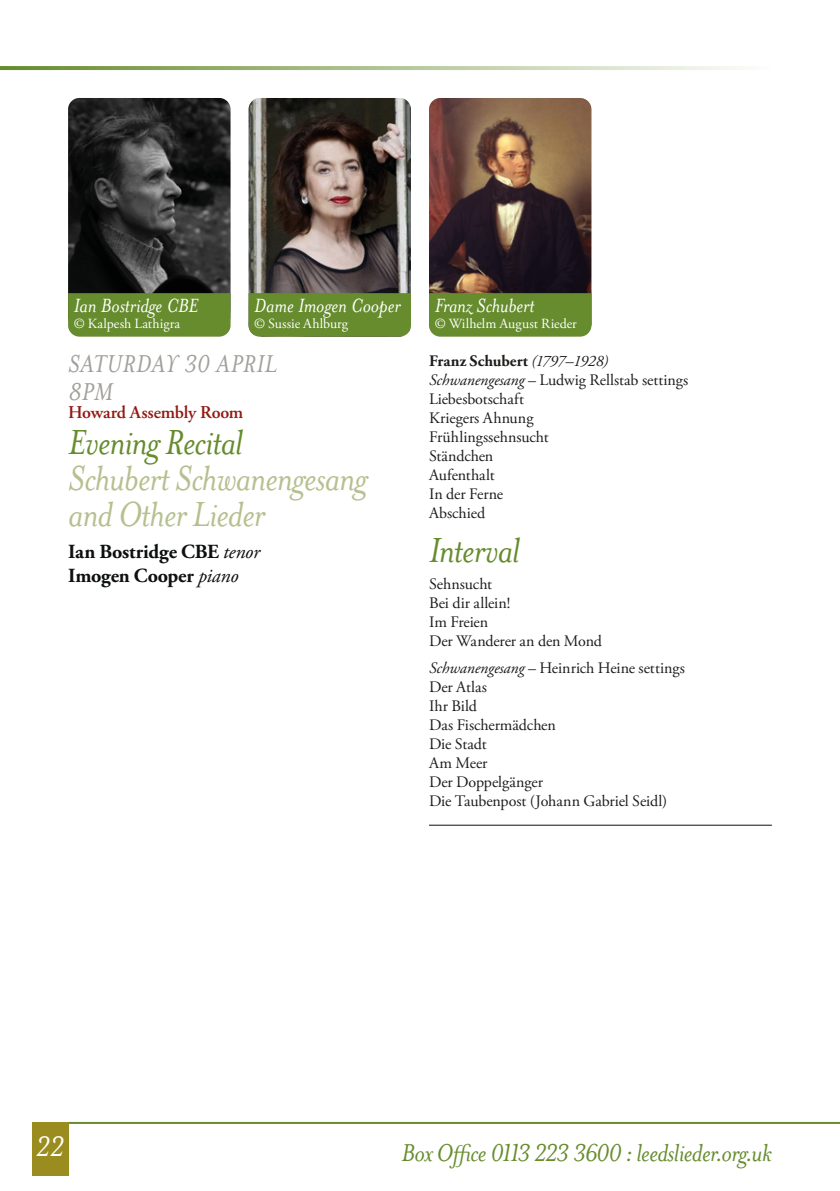
<style>
.page{position:relative;width:840px;height:1191px;background:#fff}
.page>*{position:absolute;margin:0;border:0;box-sizing:border-box;transform-origin:0 0}
._2022_TITLE{font:italic 40px/36px "Mrs Eaves OT";letter-spacing:-.025em;color:#b6c08f}
._2022_TITLE-2{font:italic 40px "Mrs Eaves OT";letter-spacing:-.025em;color:#668c2d}
.t1{font:italic 32.4px "Mrs Eaves OT";color:#fff}
.t2{font:italic 28px "Mrs Eaves OT";letter-spacing:-.025em;color:#668c2d}
._2022_DATE{font:italic 28px "Mrs Eaves OT";letter-spacing:.005em;color:#a2a09c}
._2022_NAME_TAB_TOP{font:italic 22px "Mrs Eaves OT";letter-spacing:-.01em;color:#fff}
._2022_BODY{font:700 20px "Adobe Garamond Pro";letter-spacing:-.01em;color:#0d0f10}
._2022_VENUE{font:600 18px "Adobe Garamond Pro";letter-spacing:-.01em;color:#931913}
._2022_BODY-2{font:16px "Adobe Garamond Pro";letter-spacing:-.005em;color:#1d1d1b}
._2022_BODY-3{font:700 16px "Adobe Garamond Pro";color:#1d1d1b}
._2022_NAME_TAB_BTM{font:14px "Adobe Garamond Pro";color:#fff}
.s1{font-weight:400;font-style:italic}
.s2{font-style:italic}
</style>
<div class="page">
<hr style="left:68px;top:1122px;width:771px;height:2px;background:#668c2d">
<svg style="left:0;top:66px;width:739px;height:4px;background:#afc291"></svg>
<div style="left:32px;top:1122px;width:36px;height:53px;background:#9a8c1e"></div>
<hr style="left:429px;top:825px;width:342px;height:1px;background:#13100d">
<img style="left:248px;top:98px;width:163px;height:195px">
<div style="left:248px;top:293px;width:163px;height:43px;background:#668c2d"></div>
<img style="left:68px;top:98px;width:162px;height:195px">
<div style="left:68px;top:293px;width:162px;height:43px;background:#668c2d"></div>
<img style="left:429px;top:98px;width:162px;height:195px">
<div style="left:429px;top:293px;width:162px;height:43px;background:#668c2d"></div>
<p class="_2022_NAME_TAB_TOP" style="left:74px;top:294px;width:126px">Ian Bostridge CBE</p>
<p class="_2022_NAME_TAB_BTM" style="left:74px;top:315px;width:108px">© Kalpesh Lathigra</p>
<p class="_2022_NAME_TAB_TOP" style="left:254px;top:294px;width:148px">Dame Imogen Cooper</p>
<p class="_2022_NAME_TAB_BTM" style="left:254px;top:315px;width:95px">© Sussie Ahlburg</p>
<p class="_2022_NAME_TAB_TOP" style="left:434px;top:294px;width:101px">Franz Schubert</p>
<p class="_2022_NAME_TAB_BTM" style="left:434px;top:315px;width:143px">© Wilhelm August Rieder</p>
<p class="_2022_DATE" style="left:68px;top:348px;width:210px">SATURDAY 30 APRIL</p>
<p class="_2022_DATE" style="left:68px;top:376px;width:47px">8PM</p>
<p class="_2022_VENUE" style="left:68px;top:402px;width:176px">Howard Assembly Room</p>
<p class="_2022_TITLE-2" style="left:68px;top:420px;width:176px">Evening Recital</p>
<p class="_2022_TITLE" style="left:68px;top:461px;width:300px">Schubert Schwanengesang and Other Lieder</p>
<p class="_2022_BODY" style="left:68px;top:540px;width:193px">Ian Bostridge CBE <span class="s1">tenor</span></p>
<p class="_2022_BODY" style="left:68px;top:564px;width:172px">Imogen Cooper <span class="s1">piano</span></p>
<p class="_2022_BODY-3" style="left:429px;top:352px;width:181px">Franz Schubert <span class="s1">(1797–1928)</span></p>
<p class="_2022_BODY-2" style="left:429px;top:370px;width:261px"><span class="s2">Schwanengesang</span> – Ludwig Rellstab settings</p>
<p class="_2022_BODY-2" style="left:429px;top:389px;width:97px">Liebesbotschaft</p>
<p class="_2022_BODY-2" style="left:429px;top:408px;width:106px">Kriegers Ahnung</p>
<p class="_2022_BODY-2" style="left:429px;top:427px;width:121px">Frühlingssehnsucht</p>
<p class="_2022_BODY-2" style="left:429px;top:446px;width:66px">Ständchen</p>
<p class="_2022_BODY-2" style="left:429px;top:465px;width:67px">Aufenthalt</p>
<p class="_2022_BODY-2" style="left:429px;top:484px;width:76px">In der Ferne</p>
<p class="_2022_BODY-2" style="left:429px;top:503px;width:58px">Abschied</p>
<p class="_2022_TITLE-2" style="left:429px;top:528px;width:93px">Interval</p>
<p class="_2022_BODY-2" style="left:429px;top:574px;width:65px">Sehnsucht</p>
<p class="_2022_BODY-2" style="left:429px;top:593px;width:83px">Bei dir allein!</p>
<p class="_2022_BODY-2" style="left:429px;top:612px;width:61px">Im Freien</p>
<p class="_2022_BODY-2" style="left:429px;top:631px;width:174px">Der Wanderer an den Mond</p>
<p class="_2022_BODY-2" style="left:429px;top:658px;width:257px"><span class="s2">Schwanengesang</span> – Heinrich Heine settings</p>
<p class="_2022_BODY-2" style="left:429px;top:677px;width:60px">Der Atlas</p>
<p class="_2022_BODY-2" style="left:429px;top:696px;width:49px">Ihr Bild</p>
<p class="_2022_BODY-2" style="left:429px;top:715px;width:128px">Das Fischermädchen</p>
<p class="_2022_BODY-2" style="left:429px;top:734px;width:59px">Die Stadt</p>
<p class="_2022_BODY-2" style="left:429px;top:753px;width:60px">Am Meer</p>
<p class="_2022_BODY-2" style="left:429px;top:772px;width:115px">Der Doppelgänger</p>
<p class="_2022_BODY-2" style="left:429px;top:791px;width:240px">Die Taubenpost (Johann Gabriel Seidl)</p>
<h2 class="t1" style="left:36px;top:1129px;width:30px">22</h2>
<h3 class="t2" style="left:401px;top:1137px;width:372px">Box Office 0113 223 3600 : leedslieder.org.uk</h3>
</div>
